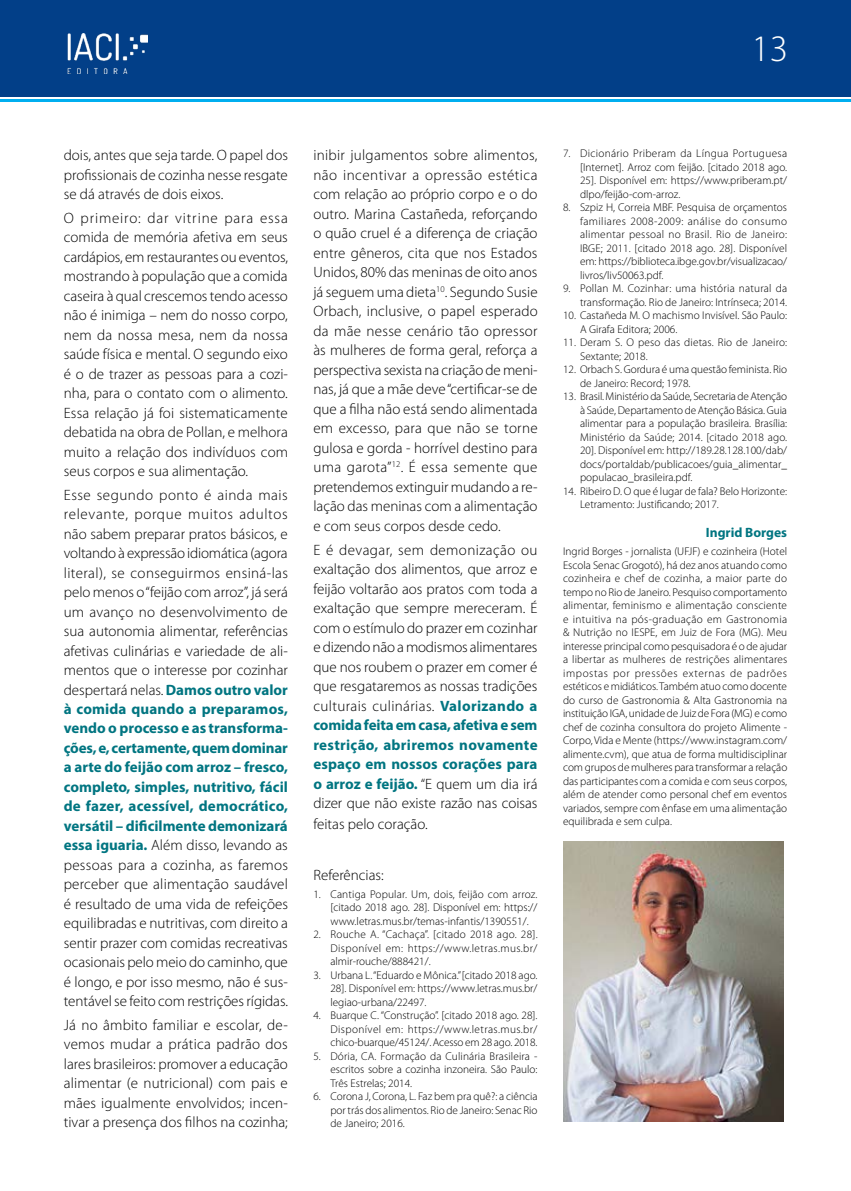
<style>
.page{position:relative;width:851px;height:1191px;background:#fff}
.page>*{position:absolute;margin:0;border:0;box-sizing:border-box;transform-origin:0 0}
.t1{font:300 37.5px "Myriad Pro";color:#fff}
.t2{font:300 15px/19.5px "Myriad Pro";color:#000;text-align:justify}
.t3{font:700 13.5px "Myriad Pro";color:#007581}
.t4{font:300 11.25px/13.5px "Myriad Pro";color:#000;text-align:justify}
.s1{font-weight:700;color:#007581}
</style>
<div class="page">
<div style="left:0;top:0;width:850px;height:97px;background:#023f88"></div>
<hr style="left:0;top:99px;width:850px;height:2px;background:#00aeef">
<img style="left:67px;top:33px;width:81px;height:40px">
<img style="left:563px;top:841px;width:220px;height:280px">
<h1 class="t1" style="left:751px;top:28px;width:38px">13</h1>
<p class="t2" style="left:64px;top:146px;width:225px">dois, antes que seja tarde. O papel dos profissionais de cozinha nesse resgate se dá através de dois eixos.</p>
<p class="t2" style="left:64px;top:208px;width:226px">O primeiro: dar vitrine para essa comida de memória afetiva em seus cardápios, em restaurantes ou eventos, mostrando à população que a comida caseira à qual crescemos tendo acesso não é inimiga – nem do nosso corpo, nem da nossa mesa, nem da nossa saúde física e mental. O segundo eixo é o de trazer as pessoas para a cozi&shy;nha, para o contato com o alimento.<br>Essa relação já foi sistematicamente debatida na obra de Pollan, e melhora muito a relação dos indivíduos com seus corpos e sua alimentação.</p>
<p class="t2" style="left:64px;top:485px;width:226px">Esse segundo ponto é ainda mais relevante, porque muitos adultos não sabem preparar pratos básicos, e voltando à expressão idiomática (agora literal), se conseguirmos ensiná-las pelo menos o “feijão com arroz”, já será um avanço no desenvolvimento de sua autonomia alimentar, referências afetivas culinárias e variedade de ali&shy;mentos que o interesse por cozinhar despertará nelas. <span class="s1">Damos outro valor à comida quando a preparamos, vendo o processo e as transforma&shy;ções, e, certamente, quem dominar a arte do feijão com arroz – fresco, completo, simples, nutritivo, fácil de fazer, acessível, democrático, versátil – dificilmente demonizará essa iguaria.</span> Além disso, levando as pessoas para a cozinha, as faremos perceber que alimentação saudável é resultado de uma vida de refeições equilibradas e nutritivas, com direito a sentir prazer com comidas recreativas ocasionais pelo meio do caminho, que é longo, e por isso mesmo, não é sus&shy;tentável se feito com restrições rígidas.</p>
<p class="t2" style="left:64px;top:1015px;width:225px">Já no âmbito familiar e escolar, de&shy;vemos mudar a prática padrão dos lares brasileiros: promover a educação alimentar (e nutricional) com pais e mães igualmente envolvidos; incen&shy;tivar a presença dos filhos na cozinha;</p>
<p class="t2" style="left:313px;top:146px;width:226px">inibir julgamentos sobre alimentos, não incentivar a opressão estética com relação ao próprio corpo e o do outro. Marina Castañeda, reforçando o quão cruel é a diferença de criação entre gêneros, cita que nos Estados Unidos, 80% das meninas de oito anos já seguem uma dieta<sup>10</sup>. Segundo Susie Orbach, inclusive, o papel esperado da mãe nesse cenário tão opressor às mulheres de forma geral, reforça a perspectiva sexista na criação de meni&shy;nas, já que a mãe deve “certificar-se de que a filha não está sendo alimentada em excesso, para que não se torne gulosa e gorda - horrível destino para uma garota”<sup>12</sup>. É essa semente que pretendemos extinguir mudando a re&shy;lação das meninas com a alimentação e com seus corpos desde cedo.</p>
<p class="t2" style="left:313px;top:540px;width:226px">E é devagar, sem demonização ou exaltação dos alimentos, que arroz e feijão voltarão aos pratos com toda a exaltação que sempre mereceram. É com o estímulo do prazer em cozinhar e dizendo não a modismos alimentares que nos roubem o prazer em comer é que resgataremos as nossas tradições culturais culinárias. <span class="s1">Valorizando a comida feita em casa, afetiva e sem restrição, abriremos novamente espaço em nossos corações para o arroz e feijão.</span> “E quem um dia irá dizer que não existe razão nas coisas</p>
<p class="t2" style="left:313px;top:814px;width:116px">feitas pelo coração.</p>
<p class="t2" style="left:313px;top:865px;width:72px">Referências:</p>
<p class="t4" style="left:330px;top:887px;width:208px;text-indent:-17px">1. Cantiga Popular. Um, dois, feijão com arroz. [citado 2018 ago. 28]. Disponível em: https:// www.letras.mus.br/temas-infantis/1390551/.</p>
<p class="t4" style="left:330px;top:927px;width:209px;text-indent:-17px">2. Rouche A. “Cachaça”. [citado 2018 ago. 28].<br>Disponível em: https://www.letras.mus.br/ almir-rouche/888421/.</p>
<p class="t4" style="left:330px;top:968px;width:208px;text-indent:-17px">3. Urbana L. “Eduardo e Mônica.” [citado 2018 ago.<br>28]. Disponível em: https://www.letras.mus.br/ legiao-urbana/22497.</p>
<p class="t4" style="left:330px;top:1008px;width:208px;text-indent:-17px">4. Buarque C. “Construção”. [citado 2018 ago. 28].<br>Disponível em: https://www.letras.mus.br/ chico-buarque/45124/. Acesso em 28 ago. 2018.</p>
<p class="t4" style="left:330px;top:1049px;width:208px;text-indent:-17px">5. Dória, CA. Formação da Culinária Brasileira - escritos sobre a cozinha inzoneira. São Paulo:<br>Três Estrelas; 2014.</p>
<p class="t4" style="left:330px;top:1089px;width:208px;text-indent:-17px">6. Corona J, Corona, L. Faz bem pra quê?: a ciência por trás dos alimentos. Rio de Janeiro: Senac Rio de Janeiro; 2016.</p>
<p class="t4" style="left:580px;top:147px;width:208px;text-indent:-17px">7. Dicionário Priberam da Língua Portuguesa [Internet]. Arroz com feijão. [citado 2018 ago.<br>25]. Disponível em: https://www.priberam.pt/ dlpo/feijão-com-arroz.</p>
<p class="t4" style="left:580px;top:201px;width:208px;text-indent:-17px">8. Szpiz H, Correia MBF. Pesquisa de orçamentos familiares 2008-2009: análise do consumo alimentar pessoal no Brasil. Rio de Janeiro:<br>IBGE; 2011. [citado 2018 ago. 28]. Disponível em: https://biblioteca.ibge.gov.br/visualizacao/ livros/liv50063.pdf.</p>
<p class="t4" style="left:563px;top:282px;width:226px;text-align:right">9. Pollan M. Cozinhar: uma história natural da transformação. Rio de Janeiro: Intrínseca; 2014.</p>
<p class="t4" style="left:580px;top:309px;width:208px;text-indent:-17px">10. Castañeda M. O machismo Invisível. São Paulo:<br>A Girafa Editora; 2006.</p>
<p class="t4" style="left:580px;top:336px;width:208px;text-indent:-17px">11. Deram S. O peso das dietas. Rio de Janeiro:<br>Sextante; 2018.</p>
<p class="t4" style="left:580px;top:363px;width:208px;text-indent:-17px">12. Orbach S. Gordura é uma questão feminista. Rio de Janeiro: Record; 1978.</p>
<p class="t4" style="left:580px;top:390px;width:208px;text-indent:-17px">13. Brasil. Ministério da Saúde, Secretaria de Atenção à Saúde, Departamento de Atenção Básica. Guia alimentar para a população brasileira. Brasília:<br>Ministério da Saúde; 2014. [citado 2018 ago.<br>20]. Disponível em: http://189.28.128.100/dab/ docs/portaldab/publicacoes/guia_alimentar_ populacao_brasileira.pdf.</p>
<p class="t4" style="left:580px;top:484px;width:208px;text-indent:-17px">14. Ribeiro D. O que é lugar de fala? Belo Horizonte:<br>Letramento: Justificando; 2017.</p>
<p class="t3" style="left:705px;top:524px;width:83px">Ingrid Borges</p>
<p class="t4" style="left:563px;top:545px;width:226px">Ingrid Borges - jornalista (UFJF) e cozinheira (Hotel Escola Senac Grogotó), há dez anos atuando como cozinheira e chef de cozinha, a maior parte do tempo no Rio de Janeiro. Pesquiso comportamento alimentar, feminismo e alimentação consciente e intuitiva na pós-graduação em Gastronomia &amp; Nutrição no IESPE, em Juiz de Fora (MG). Meu interesse principal como pesquisadora é o de ajudar a libertar as mulheres de restrições alimentares impostas por pressões externas de padrões estéticos e midiáticos. Também atuo como docente do curso de Gastronomia &amp; Alta Gastronomia na instituição IGA, unidade de Juiz de Fora (MG) e como chef de cozinha consultora do projeto Alimente - Corpo, Vida e Mente (https://www.instagram.com/ alimente.cvm), que atua de forma multidisciplinar com grupos de mulheres para transformar a relação das participantes com a comida e com seus corpos, além de atender como personal chef em eventos variados, sempre com ênfase em uma alimentação equilibrada e sem culpa.</p>
</div>
